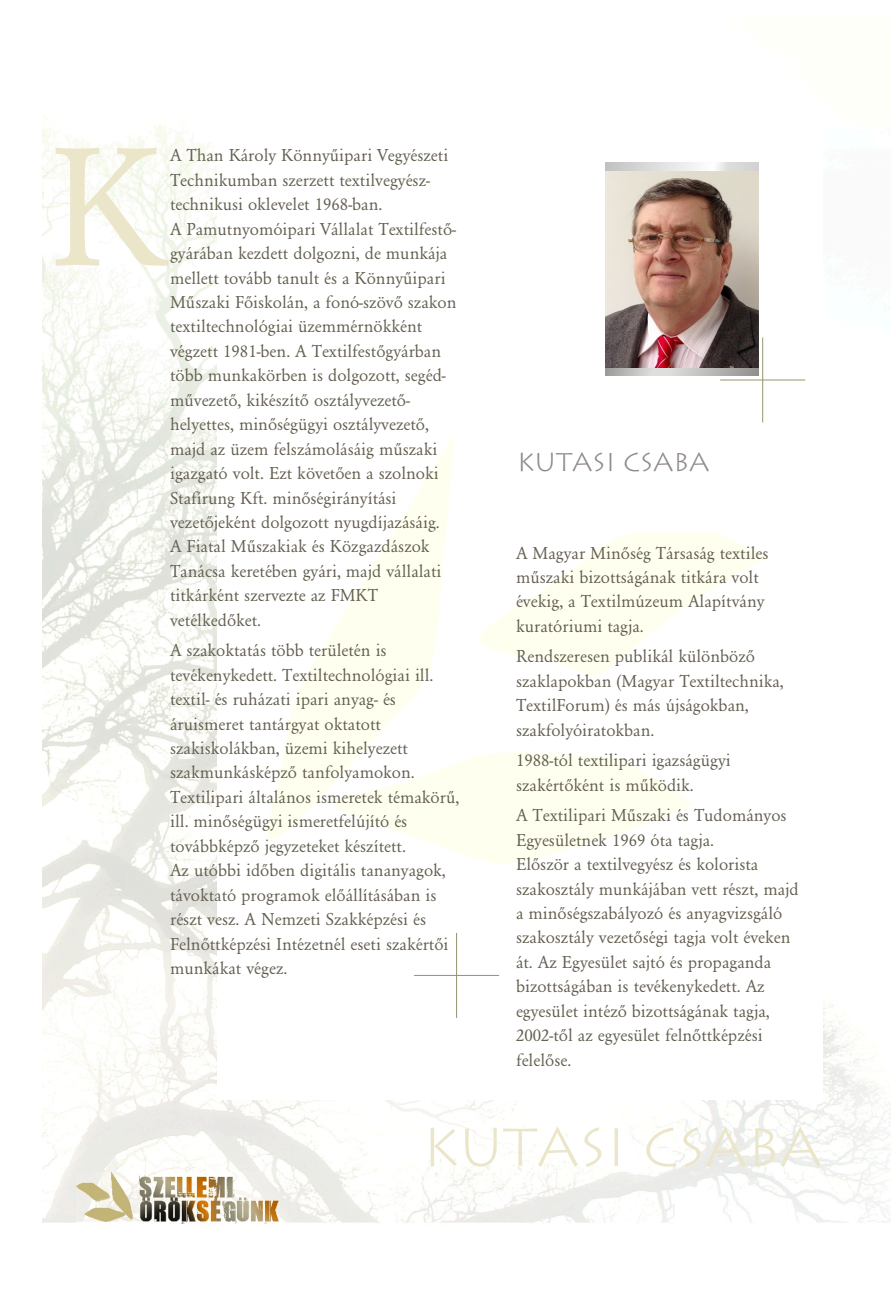
<style>
.page{position:relative;width:893px;height:1297px;background:#fff}
.page>*{position:absolute;margin:0;border:0;box-sizing:border-box;transform-origin:0 0}
.t1{font:176.85px "H Garamond Normal";color:#ebe6c9}
.t2{font:300 53.55px "H Lithograph";color:#ebe6c9}
.t3{font:300 25.8px "H Lithograph";color:#8f878f}
.t4{font:18px/24.5px "H Garamond Normal";color:#635e4f}
</style>
<div class="page">
<img style="left:43px;top:116px;width:847px;height:1108px">
<div style="left:218px;top:104px;width:605px;height:995px;background:#fff"></div>
<svg style="left:480px;top:531px;width:288px;height:144px;fill:#fffff5"></svg>
<svg style="left:267px;top:435px;width:188px;height:405px"></svg>
<svg style="left:282px;top:748px;width:411px;height:116px;fill:#fffff0"></svg>
<hr style="left:456px;top:933px;width:1px;height:85px;background:#96946b">
<hr style="left:414px;top:975px;width:85px;height:1px;background:#96946b">
<hr style="left:762px;top:337px;width:1px;height:85px;background:#96946b">
<hr style="left:720px;top:380px;width:85px;height:1px;background:#96946b">
<img style="left:76px;top:1172px;width:202px;height:50px">
<svg style="left:605px;top:163px;width:153px;height:8px"></svg>
<svg style="left:605px;top:367px;width:153px;height:9px"></svg>
<img style="left:605px;top:171px;width:153px;height:196px">
<h1 class="t1" style="left:48px;top:139px;width:121px">K</h1>
<p class="t4" style="left:170px;top:145px;width:288px">A Than Károly Könnyűipari Vegyészeti Technikumban szerzett textilvegyész&shy;technikusi oklevelet 1968-ban.<br>A Pamutnyomóipari Vállalat Textilfestő&shy;gyárában kezdett dolgozni, de munkája mellett tovább tanult és a Könnyűipari Műszaki Főiskolán, a fonó-szövő szakon textiltechnológiai üzemmérnökként végzett 1981-ben. A Textilfestőgyárban több munkakörben is dolgozott, segéd&shy;művezető, kikészítő osztályvezető&shy;helyettes, minőségügyi osztályvezető, majd az üzem felszámolásáig műszaki igazgató volt. Ezt követően a szolnoki Stafírung Kft. minőségirányítási vezetőjeként dolgozott nyugdíjazásáig.<br>A Fiatal Műszakiak és Közgazdászok</p>
<h3 class="t3" style="left:517px;top:447px;width:194px">KUTASI CSABA</h3>
<p class="t4" style="left:516px;top:542px;width:254px">A Magyar Minőség Társaság textiles</p>
<p class="t4" style="left:170px;top:560px;width:273px">Tanácsa keretében gyári, majd vállalati</p>
<p class="t4" style="left:516px;top:566px;width:244px">műszaki bizottságának titkára volt</p>
<p class="t4" style="left:170px;top:585px;width:209px">titkárként szervezte az FMKT</p>
<p class="t4" style="left:516px;top:591px;width:250px">évekig, a Textilmúzeum Alapítvány</p>
<p class="t4" style="left:170px;top:609px;width:93px">vetélkedőket.</p>
<p class="t4" style="left:516px;top:615px;width:129px">kuratóriumi tagja.</p>
<p class="t4" style="left:170px;top:640px;width:218px">A szakoktatás több területén is</p>
<p class="t4" style="left:516px;top:646px;width:240px">Rendszeresen publikál különböző</p>
<p class="t4" style="left:170px;top:664px;width:265px">tevékenykedett. Textiltechnológiai ill.</p>
<p class="t4" style="left:516px;top:670px;width:269px">szaklapokban (Magyar Textiltechnika,</p>
<p class="t4" style="left:170px;top:688px;width:227px">textil- és ruházati ipari anyag- és</p>
<p class="t4" style="left:516px;top:695px;width:234px">TextilForum) és más újságokban,</p>
<p class="t4" style="left:170px;top:713px;width:212px">áruismeret tantárgyat oktatott</p>
<p class="t4" style="left:516px;top:719px;width:140px">szakfolyóiratokban.</p>
<p class="t4" style="left:170px;top:737px;width:239px">szakiskolákban, üzemi kihelyezett</p>
<p class="t4" style="left:516px;top:750px;width:216px">1988-tól textilipari igazságügyi</p>
<p class="t4" style="left:170px;top:762px;width:246px">szakmunkásképző tanfolyamokon.</p>
<p class="t4" style="left:516px;top:774px;width:179px">szakértőként is működik.</p>
<p class="t4" style="left:170px;top:786px;width:291px">Textilipari általános ismeretek témakörű,</p>
<p class="t4" style="left:516px;top:805px;width:272px">A Textilipari Műszaki és Tudományos</p>
<p class="t4" style="left:170px;top:811px;width:239px">ill. minőségügyi ismeretfelújító és</p>
<p class="t4" style="left:516px;top:829px;width:200px">Egyesületnek 1969 óta tagja.</p>
<p class="t4" style="left:170px;top:835px;width:237px">továbbképző jegyzeteket készített.</p>
<p class="t4" style="left:516px;top:853px;width:244px">Először a textilvegyész és kolorista</p>
<p class="t4" style="left:170px;top:860px;width:277px">Az utóbbi időben digitális tananyagok,</p>
<p class="t4" style="left:516px;top:878px;width:284px">szakosztály munkájában vett részt, majd</p>
<p class="t4" style="left:170px;top:884px;width:268px">távoktató programok előállításában is</p>
<p class="t4" style="left:516px;top:902px;width:268px">a minőségszabályozó és anyagvizsgáló</p>
<p class="t4" style="left:170px;top:908px;width:258px">részt vesz. A Nemzeti Szakképzési és</p>
<p class="t4" style="left:516px;top:927px;width:276px">szakosztály vezetőségi tagja volt éveken</p>
<p class="t4" style="left:170px;top:933px;width:280px">Felnőttképzési Intézetnél eseti szakértői munkákat végez.</p>
<p class="t4" style="left:516px;top:951px;width:257px">át. Az Egyesület sajtó és propaganda bizottságában is tevékenykedett. Az egyesület intéző bizottságának tagja,<br>2002-től az egyesület felnőttképzési felelőse.</p>
<h2 class="t2" style="left:422px;top:1116px;width:401px">KUTASI CSABA</h2>
</div>
